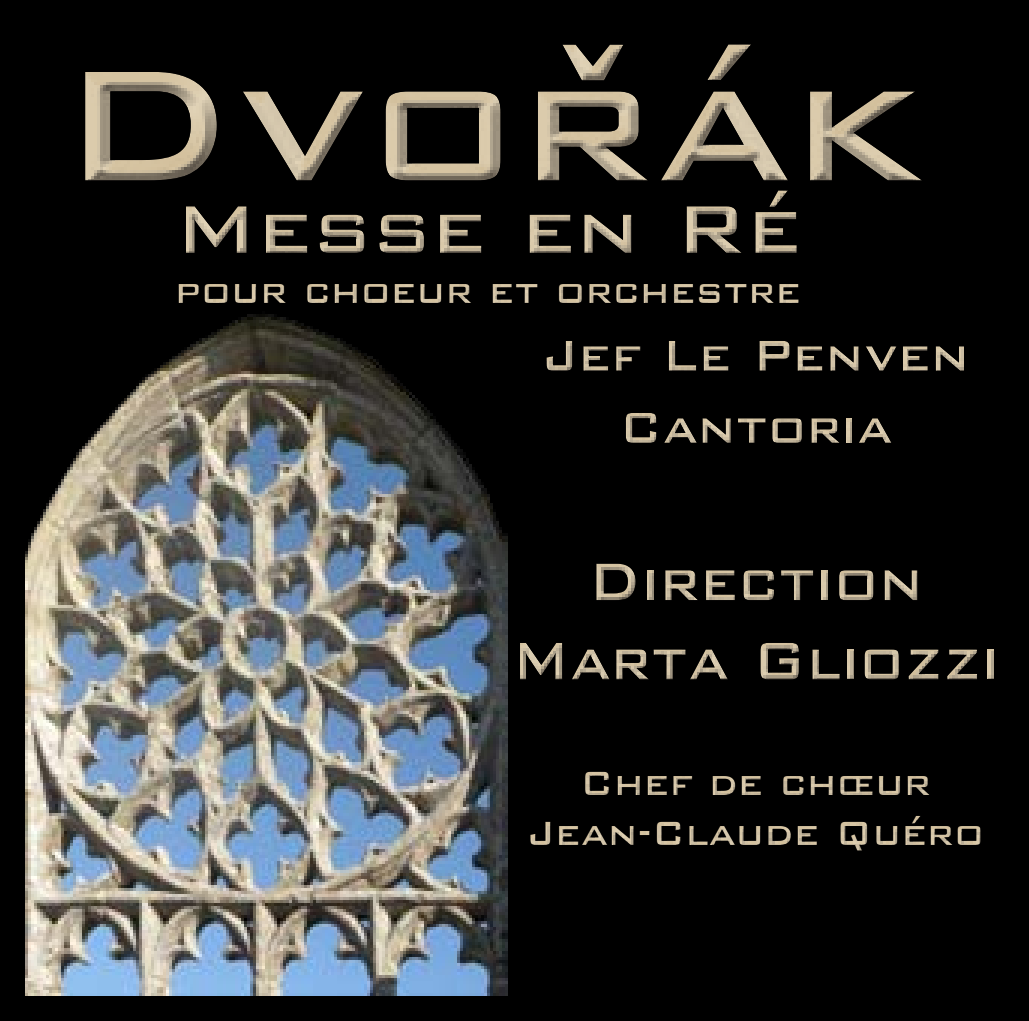
<style>
.page{position:relative;width:1029px;height:1021px;background:#fff}
.page>*{position:absolute;margin:0;border:0;box-sizing:border-box;transform-origin:0 0}
.t1{font:500 210px "Bank Gothic";color:#e1d3b7}
.t2{font:500 90px "Bank Gothic";color:#e1d3b7}
.t3{font:500 70.5px/79.2px "Bank Gothic";color:#e1d3b7;text-align:center;scale:.89 1}
.t4{font:500 57.9px/72px "Bank Gothic";color:#e1d3b7;text-align:center;scale:.93 1}
.t5{font:500 45px/50.4px "Bank Gothic";color:#e1d3b7;text-align:center;scale:.93 1}
.s1{font-size:96.3px}
</style>
<div class="page">
<div style="left:0;top:0;width:1029px;height:1020px;background:#000"></div>
<img style="left:26px;top:302px;width:482px;height:693px">
<div style="left:61px;top:21px;width:885px;height:169px;background:#000"></div>
<div style="left:61px;top:29px;width:885px;height:175px;background:#231f20;opacity:.75"></div>
<div style="left:154px;top:166px;width:669px;height:147px;background:#e1d3b7;opacity:.75"></div>
<div style="left:154px;top:176px;width:669px;height:146px;background:#231f20;opacity:.75"></div>
<div style="left:522px;top:317px;width:466px;height:133px;background:#000"></div>
<div style="left:522px;top:328px;width:466px;height:138px;background:#231f20;opacity:.75"></div>
<div style="left:495px;top:539px;width:523px;height:314px;background:#000"></div>
<div style="left:495px;top:555px;width:523px;height:319px;background:#231f20;opacity:.75"></div>
<h1 class="t1" style="left:57px;top:-37px;width:865px">Dvořák</h1>
<h2 class="t2" style="left:174px;top:159px;width:629px">Messe en R<span class="s1">é</span></h2>
<p class="t5" style="left:175px;top:262px;width:675px">pour choeur et orchestre</p>
<p class="t4" style="left:542px;top:314px;width:460px">Jef Le Penven<br>Cantoria</p>
<h3 class="t3" style="left:512px;top:535px;width:550px">Direction<br>Marta Gliozzi</h3>
<p class="t5" style="left:527px;top:753px;width:493px">Chef de chœur<br>Jean-Claude Quéro</p>
</div>
